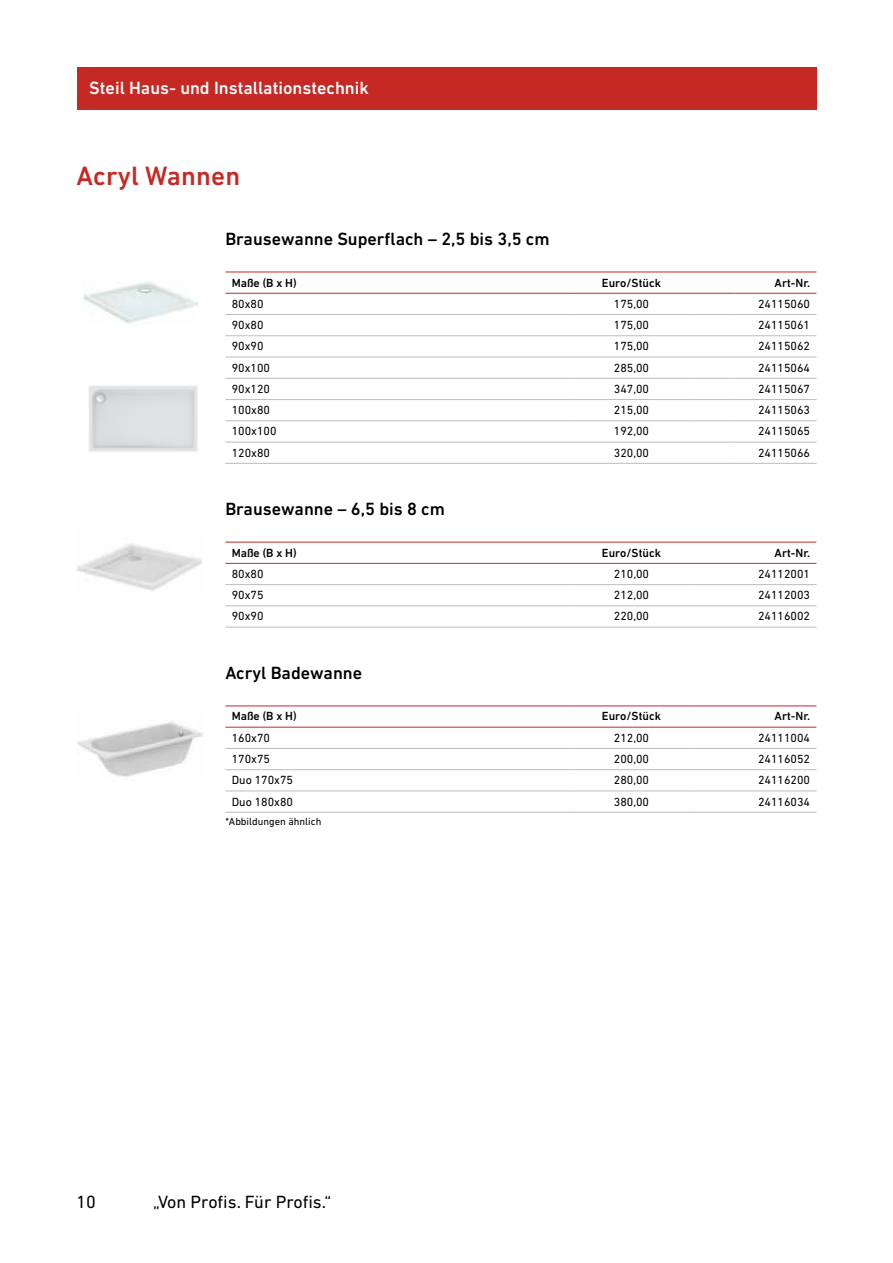
<style>
.page{position:relative;width:893px;height:1263px;background:#fff}
.page>*{position:absolute;margin:0;border:0;box-sizing:border-box;transform-origin:0 0}
.t1{font:500 27px "DIN Next LT Pro";letter-spacing:.01em;color:#c62924}
.t2{font:500 18px "DIN Next LT Pro";color:#000}
.t3{font:500 18px "DIN Next LT Pro";color:#fff}
.t4{font:18px "DIN Next LT Pro";color:#000}
.t5{font:12px "DIN Next LT Pro";color:#000}
.t6{font:500 12px "DIN Next LT Pro";color:#000}
.t7{font:10.5px "DIN Next LT Pro";color:#000}
</style>
<div class="page">
<div style="left:77px;top:67px;width:739px;height:43px;background:#c62924"></div>
<svg style="left:225px;top:421px;width:591px;height:42px"></svg>
<svg style="left:225px;top:336px;width:591px;height:42px"></svg>
<hr style="left:225px;top:272px;width:345px;height:1px;background:#c62924">
<hr style="left:570px;top:272px;width:123px;height:1px;background:#c62924">
<hr style="left:693px;top:272px;width:43px;height:1px;background:#c62924">
<hr style="left:736px;top:272px;width:80px;height:1px;background:#c62924">
<hr style="left:225px;top:293px;width:345px;height:1px;background:#c62924">
<hr style="left:570px;top:293px;width:123px;height:1px;background:#c62924">
<hr style="left:693px;top:293px;width:43px;height:1px;background:#c62924">
<hr style="left:736px;top:293px;width:80px;height:1px;background:#c62924">
<hr style="left:225px;top:314px;width:345px;height:1px;background:#bbbdbe">
<hr style="left:570px;top:314px;width:123px;height:1px;background:#bbbdbe">
<hr style="left:693px;top:314px;width:43px;height:1px;background:#bbbdbe">
<hr style="left:736px;top:314px;width:80px;height:1px;background:#bbbdbe">
<hr style="left:225px;top:335px;width:345px;height:1px;background:#bbbdbe">
<hr style="left:570px;top:335px;width:123px;height:1px;background:#bbbdbe">
<hr style="left:693px;top:335px;width:43px;height:1px;background:#bbbdbe">
<hr style="left:736px;top:335px;width:80px;height:1px;background:#bbbdbe">
<hr style="left:225px;top:357px;width:345px;height:1px;background:#bbbdbe">
<hr style="left:570px;top:357px;width:123px;height:1px;background:#bbbdbe">
<hr style="left:693px;top:357px;width:43px;height:1px;background:#bbbdbe">
<hr style="left:736px;top:357px;width:80px;height:1px;background:#bbbdbe">
<hr style="left:225px;top:378px;width:345px;height:1px;background:#bbbdbe">
<hr style="left:570px;top:378px;width:123px;height:1px;background:#bbbdbe">
<hr style="left:693px;top:378px;width:43px;height:1px;background:#bbbdbe">
<hr style="left:736px;top:378px;width:80px;height:1px;background:#bbbdbe">
<hr style="left:225px;top:399px;width:345px;height:1px;background:#bbbdbe">
<hr style="left:570px;top:399px;width:123px;height:1px;background:#bbbdbe">
<hr style="left:693px;top:399px;width:43px;height:1px;background:#bbbdbe">
<hr style="left:736px;top:399px;width:80px;height:1px;background:#bbbdbe">
<hr style="left:225px;top:420px;width:345px;height:1px;background:#bbbdbe">
<hr style="left:225px;top:442px;width:345px;height:1px;background:#bbbdbe">
<hr style="left:225px;top:463px;width:345px;height:1px;background:#bbbdbe">
<hr style="left:570px;top:420px;width:123px;height:1px;background:#bbbdbe">
<hr style="left:570px;top:442px;width:123px;height:1px;background:#bbbdbe">
<hr style="left:570px;top:463px;width:123px;height:1px;background:#bbbdbe">
<hr style="left:693px;top:420px;width:43px;height:1px;background:#bbbdbe">
<hr style="left:736px;top:420px;width:80px;height:1px;background:#bbbdbe">
<hr style="left:693px;top:442px;width:43px;height:1px;background:#bbbdbe">
<hr style="left:736px;top:442px;width:80px;height:1px;background:#bbbdbe">
<hr style="left:693px;top:463px;width:43px;height:1px;background:#bbbdbe">
<hr style="left:736px;top:463px;width:80px;height:1px;background:#bbbdbe">
<svg style="left:225px;top:606px;width:591px;height:21px"></svg>
<hr style="left:225px;top:542px;width:345px;height:1px;background:#c62924">
<hr style="left:570px;top:542px;width:123px;height:1px;background:#c62924">
<hr style="left:693px;top:542px;width:123px;height:1px;background:#c62924">
<hr style="left:225px;top:563px;width:345px;height:1px;background:#c62924">
<hr style="left:570px;top:563px;width:123px;height:1px;background:#c62924">
<hr style="left:693px;top:563px;width:123px;height:1px;background:#c62924">
<hr style="left:225px;top:584px;width:345px;height:1px;background:#bbbdbe">
<hr style="left:225px;top:605px;width:345px;height:1px;background:#bbbdbe">
<hr style="left:225px;top:627px;width:345px;height:1px;background:#bbbdbe">
<hr style="left:570px;top:584px;width:123px;height:1px;background:#bbbdbe">
<hr style="left:570px;top:605px;width:123px;height:1px;background:#bbbdbe">
<hr style="left:570px;top:627px;width:123px;height:1px;background:#bbbdbe">
<hr style="left:693px;top:584px;width:123px;height:1px;background:#bbbdbe">
<hr style="left:693px;top:605px;width:123px;height:1px;background:#bbbdbe">
<hr style="left:693px;top:627px;width:123px;height:1px;background:#bbbdbe">
<svg style="left:225px;top:770px;width:591px;height:42px"></svg>
<hr style="left:225px;top:705px;width:345px;height:1px;background:#c62924">
<hr style="left:570px;top:705px;width:123px;height:1px;background:#c62924">
<hr style="left:693px;top:705px;width:123px;height:1px;background:#c62924">
<hr style="left:225px;top:727px;width:345px;height:1px;background:#c62924">
<hr style="left:570px;top:727px;width:123px;height:1px;background:#c62924">
<hr style="left:693px;top:727px;width:123px;height:1px;background:#c62924">
<hr style="left:225px;top:748px;width:345px;height:1px;background:#bbbdbe">
<hr style="left:225px;top:769px;width:345px;height:1px;background:#bbbdbe">
<hr style="left:225px;top:790px;width:345px;height:1px;background:#bbbdbe">
<hr style="left:225px;top:812px;width:345px;height:1px;background:#bbbdbe">
<hr style="left:570px;top:748px;width:123px;height:1px;background:#bbbdbe">
<hr style="left:570px;top:769px;width:123px;height:1px;background:#bbbdbe">
<hr style="left:570px;top:790px;width:123px;height:1px;background:#bbbdbe">
<hr style="left:570px;top:812px;width:123px;height:1px;background:#bbbdbe">
<hr style="left:693px;top:748px;width:123px;height:1px;background:#bbbdbe">
<hr style="left:693px;top:769px;width:123px;height:1px;background:#bbbdbe">
<hr style="left:693px;top:790px;width:123px;height:1px;background:#bbbdbe">
<hr style="left:693px;top:812px;width:123px;height:1px;background:#bbbdbe">
<img style="left:83px;top:281px;width:115px;height:42px">
<img style="left:77px;top:722px;width:127px;height:55px">
<img style="left:89px;top:386px;width:109px;height:66px">
<img style="left:77px;top:544px;width:125px;height:47px">
<h2 class="t3" style="left:89px;top:78px;width:281px">Steil Haus- und Installationstechnik</h2>
<h1 class="t1" style="left:77px;top:160px;width:165px">Acryl Wannen</h1>
<h2 class="t2" style="left:225px;top:228px;width:326px">Brausewanne Superflach – 2,5 bis 3,5 cm</h2>
<p class="t6" style="left:232px;top:275px;width:66px">Maße (B x H)</p>
<p class="t6" style="left:602px;top:275px;width:61px">Euro/Stück</p>
<p class="t6" style="left:775px;top:275px;width:37px">Art-Nr.</p>
<p class="t5" style="left:232px;top:297px;width:33px">80x80</p>
<p class="t5" style="left:614px;top:297px;width:37px">175,00</p>
<p class="t5" style="left:758px;top:297px;width:54px">24115060</p>
<p class="t5" style="left:232px;top:318px;width:33px">90x80</p>
<p class="t5" style="left:614px;top:318px;width:37px">175,00</p>
<p class="t5" style="left:758px;top:318px;width:54px">24115061</p>
<p class="t5" style="left:232px;top:339px;width:33px">90x90</p>
<p class="t5" style="left:614px;top:339px;width:37px">175,00</p>
<p class="t5" style="left:758px;top:339px;width:54px">24115062</p>
<p class="t5" style="left:232px;top:361px;width:40px">90x100</p>
<p class="t5" style="left:614px;top:361px;width:37px">285,00</p>
<p class="t5" style="left:758px;top:361px;width:54px">24115064</p>
<p class="t5" style="left:232px;top:382px;width:40px">90x120</p>
<p class="t5" style="left:614px;top:382px;width:37px">347,00</p>
<p class="t5" style="left:758px;top:382px;width:54px">24115067</p>
<p class="t5" style="left:232px;top:403px;width:40px">100x80</p>
<p class="t5" style="left:614px;top:403px;width:37px">215,00</p>
<p class="t5" style="left:758px;top:403px;width:54px">24115063</p>
<p class="t5" style="left:232px;top:424px;width:46px">100x100</p>
<p class="t5" style="left:614px;top:424px;width:37px">192,00</p>
<p class="t5" style="left:758px;top:424px;width:54px">24115065</p>
<p class="t5" style="left:232px;top:446px;width:40px">120x80</p>
<p class="t5" style="left:614px;top:446px;width:37px">320,00</p>
<p class="t5" style="left:758px;top:446px;width:54px">24115066</p>
<h2 class="t2" style="left:225px;top:498px;width:221px">Brausewanne – 6,5 bis 8 cm</h2>
<p class="t6" style="left:232px;top:546px;width:66px">Maße (B x H)</p>
<p class="t6" style="left:602px;top:546px;width:61px">Euro/Stück</p>
<p class="t6" style="left:775px;top:546px;width:37px">Art-Nr.</p>
<p class="t5" style="left:232px;top:567px;width:33px">80x80</p>
<p class="t5" style="left:614px;top:567px;width:37px">210,00</p>
<p class="t5" style="left:758px;top:567px;width:54px">24112001</p>
<p class="t5" style="left:232px;top:588px;width:33px">90x75</p>
<p class="t5" style="left:614px;top:588px;width:37px">212,00</p>
<p class="t5" style="left:758px;top:588px;width:54px">24112003</p>
<p class="t5" style="left:232px;top:609px;width:33px">90x90</p>
<p class="t5" style="left:614px;top:609px;width:37px">220,00</p>
<p class="t5" style="left:758px;top:609px;width:54px">24116002</p>
<h2 class="t2" style="left:225px;top:662px;width:138px">Acryl Badewanne</h2>
<p class="t6" style="left:232px;top:709px;width:66px">Maße (B x H)</p>
<p class="t6" style="left:602px;top:709px;width:61px">Euro/Stück</p>
<p class="t6" style="left:775px;top:709px;width:37px">Art-Nr.</p>
<p class="t5" style="left:232px;top:731px;width:40px">160x70</p>
<p class="t5" style="left:614px;top:731px;width:37px">212,00</p>
<p class="t5" style="left:758px;top:731px;width:54px">24111004</p>
<p class="t5" style="left:232px;top:752px;width:40px">170x75</p>
<p class="t5" style="left:614px;top:752px;width:37px">200,00</p>
<p class="t5" style="left:758px;top:752px;width:54px">24116052</p>
<p class="t5" style="left:232px;top:773px;width:63px">Duo 170x75</p>
<p class="t5" style="left:614px;top:773px;width:37px">280,00</p>
<p class="t5" style="left:758px;top:773px;width:54px">24116200</p>
<p class="t5" style="left:232px;top:794px;width:63px">Duo 180x80</p>
<p class="t5" style="left:614px;top:794px;width:37px">380,00</p>
<p class="t5" style="left:758px;top:794px;width:54px">24116034</p>
<p class="t7" style="left:225px;top:815px;width:98px">*Abbildungen ähnlich</p>
<h2 class="t4" style="left:77px;top:1192px;width:21px">10</h2>
<h2 class="t4" style="left:153px;top:1192px;width:180px">„Von Profis. Für Profis.“</h2>
</div>
